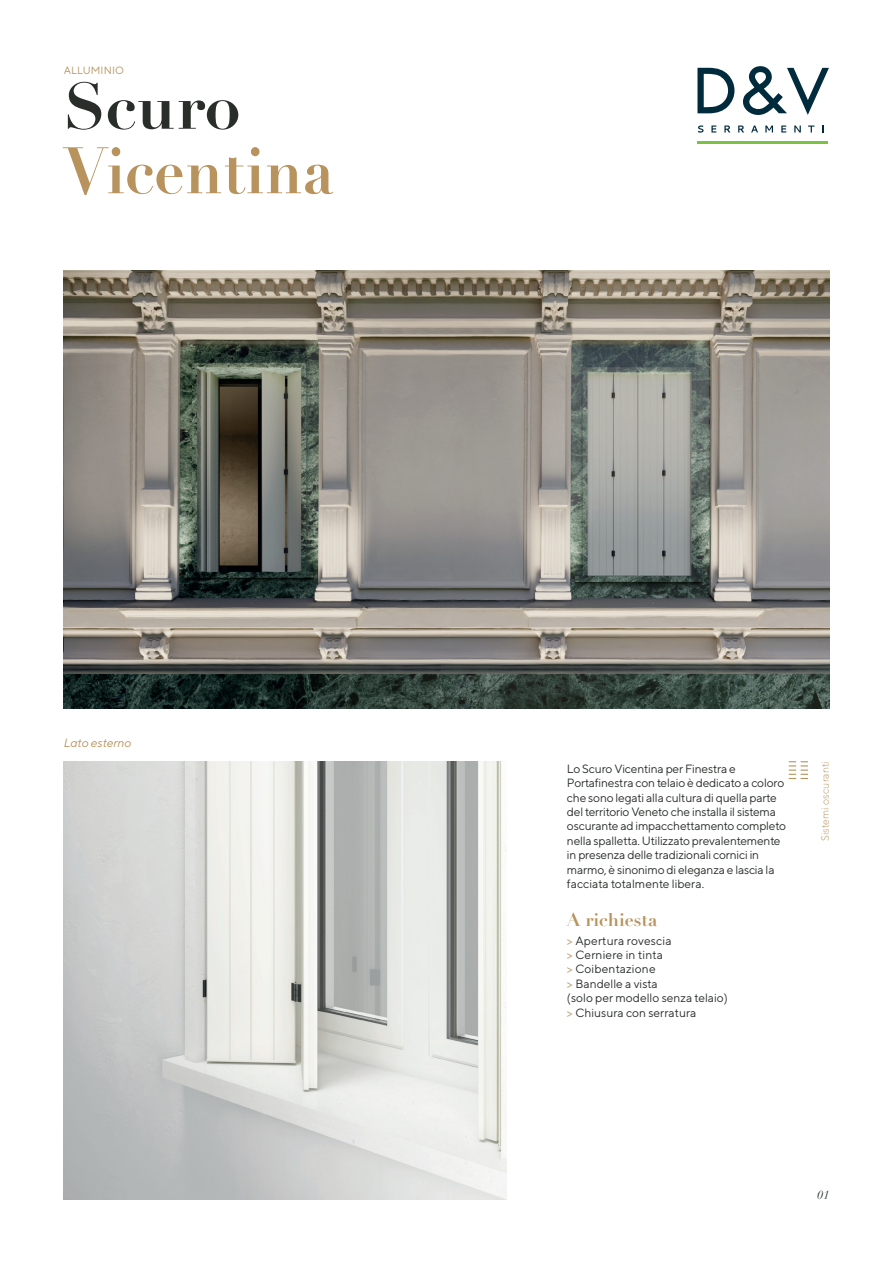
<style>
.page{position:relative;width:893px;height:1263px;background:#fff}
.page>*{position:absolute;margin:0;border:0;box-sizing:border-box;transform-origin:0 0}
.t1{font:700 64.5px "Didot LT Std";color:#b8935e;scale:.94 1}
.t2{font:700 64.5px "Didot LT Std";color:#292e2a}
.t3{font:700 18px "Didot LT Std";color:#b8935e}
.t4{font:12px/14.4px "TT Norms";letter-spacing:-.015em;color:#292e2a}
.t5{font:12px "TT Norms";letter-spacing:.01em;color:#292e2a}
.t6{font:italic 12px "TT Norms";color:#b8935e}
.t7{font:italic 12px "Didot LT Std";color:#292e2a}
.t8{font:300 10.5px "TT Norms";letter-spacing:.01em;color:#b8935e}
.t9{font:10.5px "TT Norms";letter-spacing:.01em;color:#b8935e}
.s1{color:#b8935e}
</style>
<div class="page">
<img style="left:64px;top:270px;width:765px;height:438px">
<img style="left:64px;top:761px;width:442px;height:438px">
<hr style="left:697px;top:141px;width:130px;height:3px;background:#7bc142">
<svg style="left:697px;top:68px;width:37px;height:45px"></svg>
<svg style="left:743px;top:66px;width:86px;height:49px"></svg>
<svg style="left:698px;top:125px;width:6px;height:8px"></svg>
<svg style="left:711px;top:126px;width:5px;height:7px"></svg>
<svg style="left:724px;top:126px;width:6px;height:7px"></svg>
<svg style="left:738px;top:126px;width:6px;height:7px"></svg>
<svg style="left:751px;top:126px;width:7px;height:7px"></svg>
<svg style="left:765px;top:126px;width:8px;height:7px"></svg>
<svg style="left:781px;top:126px;width:5px;height:7px"></svg>
<svg style="left:794px;top:126px;width:7px;height:7px"></svg>
<svg style="left:808px;top:126px;width:6px;height:7px"></svg>
<svg style="left:789px;top:761px;width:19px;height:18px"></svg>
<p class="t9" style="left:64px;top:64px;width:62px">ALLUMINIO</p>
<p class="t2" style="left:64px;top:66px;width:178px">Scuro</p>
<p class="t1" style="left:64px;top:131px;width:289px">Vicentina</p>
<p class="t6" style="left:64px;top:735px;width:69px">Lato esterno</p>
<p class="t4" style="left:567px;top:761px;width:221px">Lo Scuro Vicentina per Finestra e Portafinestra con telaio è dedicato a coloro che sono legati alla cultura di quella parte del territorio Veneto che installa il sistema oscurante ad impacchettamento completo nella spalletta. Utilizzato prevalentemente in presenza delle tradizionali cornici in marmo, è sinonimo di eleganza e lascia la facciata totalmente libera.</p>
<p class="t3" style="left:567px;top:908px;width:92px">A richiesta</p>
<p class="t5" style="left:567px;top:933px;width:106px"><span class="s1">&gt;</span> Apertura rovescia</p>
<p class="t5" style="left:567px;top:947px;width:97px"><span class="s1">&gt;</span> Cerniere in tinta</p>
<p class="t5" style="left:567px;top:962px;width:90px"><span class="s1">&gt;</span> Coibentazione</p>
<p class="t4" style="left:567px;top:976px;width:92px"><span class="s1">&gt;</span> Bandelle a vista</p>
<p class="t4" style="left:567px;top:990px;width:162px">(solo per modello senza telaio)</p>
<p class="t4" style="left:567px;top:1005px;width:131px"><span class="s1">&gt;</span> Chiusura con serratura</p>
<p class="t8" style="left:819px;top:841px;width:81px;rotate:-90deg">Sistemi oscuranti</p>
<p class="t7" style="left:818px;top:1188px;width:13px">01</p>
</div>
